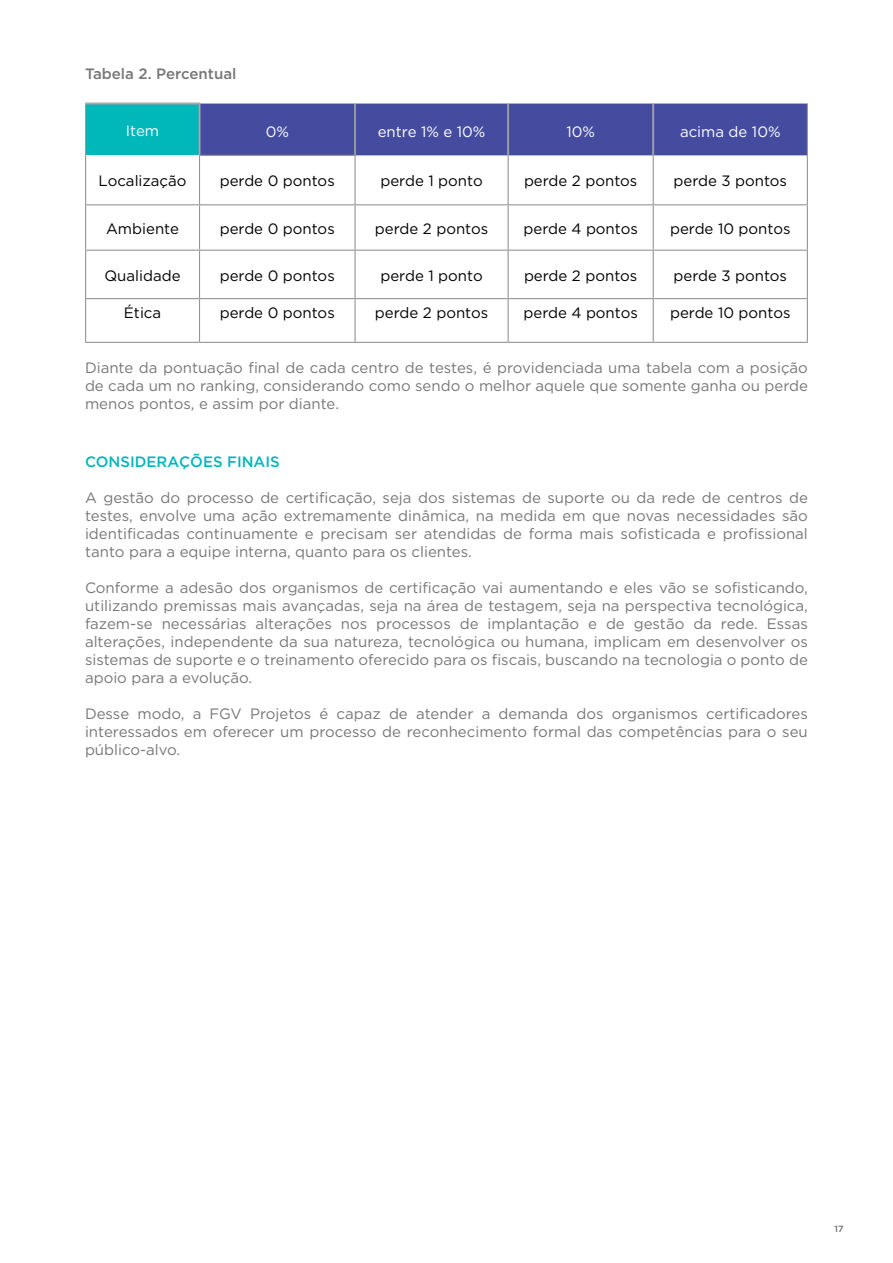
<style>
.page{position:relative;width:893px;height:1263px;background:#fff}
.page>*{position:absolute;margin:0;border:0;box-sizing:border-box;transform-origin:0 0}
.t1{font:15px/18px "Gotham";color:#777;text-align:justify}
.t2{font:15px "Gotham";color:#000}
.t3{font:15px "Gotham";color:#fff}
.t4{font:500 15px "Gotham";color:#00b7ba}
.t5{font:500 15px "Gotham";color:#777}
.t6{font:500 9px "Gotham";color:#6d6e71}
</style>
<div class="page">
<div style="left:86px;top:104px;width:114px;height:51px;background:#00b7ba"></div>
<div style="left:201px;top:104px;width:606px;height:51px;background:#454ca0"></div>
<hr style="left:85px;top:103px;width:115px;height:1px;background:#939598">
<hr style="left:85px;top:104px;width:114px;height:1px;background:#939598">
<hr style="left:199px;top:104px;width:1px;height:51px;background:#939598">
<hr style="left:200px;top:103px;width:1px;height:52px;background:#939598">
<hr style="left:354px;top:104px;width:1px;height:51px;background:#939598">
<hr style="left:355px;top:104px;width:1px;height:51px;background:#939598">
<hr style="left:507px;top:104px;width:1px;height:51px;background:#939598">
<hr style="left:508px;top:104px;width:1px;height:51px;background:#939598">
<hr style="left:652px;top:104px;width:1px;height:51px;background:#939598">
<hr style="left:653px;top:104px;width:1px;height:51px;background:#939598">
<hr style="left:508px;top:155px;width:1px;height:49px;background:#939598">
<hr style="left:653px;top:155px;width:1px;height:49px;background:#939598">
<hr style="left:508px;top:205px;width:1px;height:45px;background:#939598">
<hr style="left:653px;top:205px;width:1px;height:45px;background:#939598">
<hr style="left:508px;top:251px;width:1px;height:47px;background:#939598">
<hr style="left:653px;top:251px;width:1px;height:47px;background:#939598">
<hr style="left:508px;top:299px;width:1px;height:43px;background:#939598">
<hr style="left:653px;top:299px;width:1px;height:43px;background:#939598">
<hr style="left:85px;top:104px;width:1px;height:51px;background:#939598">
<hr style="left:807px;top:104px;width:1px;height:51px;background:#939598">
<hr style="left:85px;top:155px;width:1px;height:49px;background:#939598">
<hr style="left:807px;top:155px;width:1px;height:49px;background:#939598">
<hr style="left:85px;top:205px;width:1px;height:45px;background:#939598">
<hr style="left:807px;top:205px;width:1px;height:45px;background:#939598">
<hr style="left:85px;top:251px;width:1px;height:47px;background:#939598">
<hr style="left:807px;top:251px;width:1px;height:47px;background:#939598">
<hr style="left:85px;top:299px;width:1px;height:43px;background:#939598">
<hr style="left:807px;top:299px;width:1px;height:43px;background:#939598">
<hr style="left:85px;top:342px;width:115px;height:1px;background:#939598">
<hr style="left:355px;top:342px;width:153px;height:1px;background:#939598">
<hr style="left:508px;top:342px;width:145px;height:1px;background:#939598">
<hr style="left:653px;top:342px;width:155px;height:1px;background:#939598">
<hr style="left:199px;top:155px;width:157px;height:1px;background:#939598">
<hr style="left:199px;top:156px;width:1px;height:48px;background:#939598">
<hr style="left:354px;top:156px;width:2px;height:48px;background:#939598">
<hr style="left:199px;top:205px;width:1px;height:45px;background:#939598">
<hr style="left:354px;top:205px;width:2px;height:45px;background:#939598">
<hr style="left:199px;top:251px;width:1px;height:47px;background:#939598">
<hr style="left:354px;top:251px;width:2px;height:47px;background:#939598">
<hr style="left:199px;top:299px;width:1px;height:43px;background:#939598">
<hr style="left:354px;top:299px;width:2px;height:43px;background:#939598">
<hr style="left:200px;top:342px;width:155px;height:1px;background:#939598">
<hr style="left:85px;top:204px;width:115px;height:1px;background:#939598">
<hr style="left:200px;top:204px;width:155px;height:1px;background:#939598">
<hr style="left:355px;top:204px;width:153px;height:1px;background:#939598">
<hr style="left:508px;top:204px;width:145px;height:1px;background:#939598">
<hr style="left:653px;top:204px;width:155px;height:1px;background:#939598">
<hr style="left:85px;top:250px;width:115px;height:1px;background:#939598">
<hr style="left:200px;top:250px;width:155px;height:1px;background:#939598">
<hr style="left:355px;top:250px;width:153px;height:1px;background:#939598">
<hr style="left:508px;top:250px;width:145px;height:1px;background:#939598">
<hr style="left:653px;top:250px;width:155px;height:1px;background:#939598">
<hr style="left:85px;top:298px;width:115px;height:1px;background:#939598">
<hr style="left:200px;top:298px;width:155px;height:1px;background:#939598">
<hr style="left:355px;top:298px;width:153px;height:1px;background:#939598">
<hr style="left:508px;top:298px;width:145px;height:1px;background:#939598">
<hr style="left:653px;top:298px;width:155px;height:1px;background:#939598">
<p class="t5" style="left:85px;top:65px;width:153px">TABELA 2. PERCENTUAL</p>
<p class="t3" style="left:126px;top:122px;width:35px">Item</p>
<p class="t3" style="left:266px;top:123px;width:25px">0%</p>
<p class="t3" style="left:378px;top:124px;width:109px">entre 1% e 10%</p>
<p class="t3" style="left:566px;top:124px;width:30px">10%</p>
<p class="t3" style="left:680px;top:124px;width:102px">acima de 10%</p>
<p class="t2" style="left:99px;top:172px;width:89px">Localização</p>
<p class="t2" style="left:220px;top:173px;width:117px">perde 0 pontos</p>
<p class="t2" style="left:380px;top:172px;width:104px">perde 1 ponto</p>
<p class="t2" style="left:524px;top:172px;width:115px">perde 2 pontos</p>
<p class="t2" style="left:673px;top:172px;width:115px">perde 3 pontos</p>
<p class="t2" style="left:106px;top:220px;width:74px">Ambiente</p>
<p class="t2" style="left:220px;top:220px;width:117px">perde 0 pontos</p>
<p class="t2" style="left:375px;top:220px;width:115px">perde 2 pontos</p>
<p class="t2" style="left:523px;top:220px;width:116px">perde 4 pontos</p>
<p class="t2" style="left:670px;top:220px;width:122px">perde 10 pontos</p>
<p class="t2" style="left:105px;top:267px;width:78px">Qualidade</p>
<p class="t2" style="left:220px;top:267px;width:117px">perde 0 pontos</p>
<p class="t2" style="left:380px;top:267px;width:104px">perde 1 ponto</p>
<p class="t2" style="left:524px;top:267px;width:115px">perde 2 pontos</p>
<p class="t2" style="left:673px;top:267px;width:115px">perde 3 pontos</p>
<p class="t2" style="left:124px;top:304px;width:39px">Ética</p>
<p class="t2" style="left:220px;top:304px;width:117px">perde 0 pontos</p>
<p class="t2" style="left:375px;top:304px;width:115px">perde 2 pontos</p>
<p class="t2" style="left:523px;top:304px;width:116px">perde 4 pontos</p>
<p class="t2" style="left:670px;top:304px;width:122px">perde 10 pontos</p>
<p class="t1" style="left:85px;top:358px;width:724px">Diante da pontuação final de cada centro de testes, é providenciada uma tabela com a posição de cada um no ranking, considerando como sendo o melhor aquele que somente ganha ou perde menos pontos, e assim por diante.</p>
<p class="t4" style="left:85px;top:453px;width:196px">CONSIDERAÇÕES FINAIS</p>
<p class="t1" style="left:85px;top:488px;width:724px">A gestão do processo de certificação, seja dos sistemas de suporte ou da rede de centros de testes, envolve uma ação extremamente dinâmica, na medida em que novas necessidades são identificadas continuamente e precisam ser atendidas de forma mais sofisticada e profissional tanto para a equipe interna, quanto para os clientes.</p>
<p class="t1" style="left:85px;top:578px;width:724px">Conforme a adesão dos organismos de certificação vai aumentando e eles vão se sofisticando, utilizando premissas mais avançadas, seja na área de testagem, seja na perspectiva tecnológica, fazem-se necessárias alterações nos processos de implantação e de gestão da rede. Essas alterações, independente da sua natureza, tecnológica ou humana, implicam em desenvolver os sistemas de suporte e o treinamento oferecido para os fiscais, buscando na tecnologia o ponto de apoio para a evolução.</p>
<p class="t1" style="left:85px;top:704px;width:724px">Desse modo, a FGV Projetos é capaz de atender a demanda dos organismos certificadores interessados em oferecer um processo de reconhecimento formal das competências para o seu público-alvo.</p>
<p class="t6" style="left:834px;top:1224px;width:11px">17</p>
</div>
